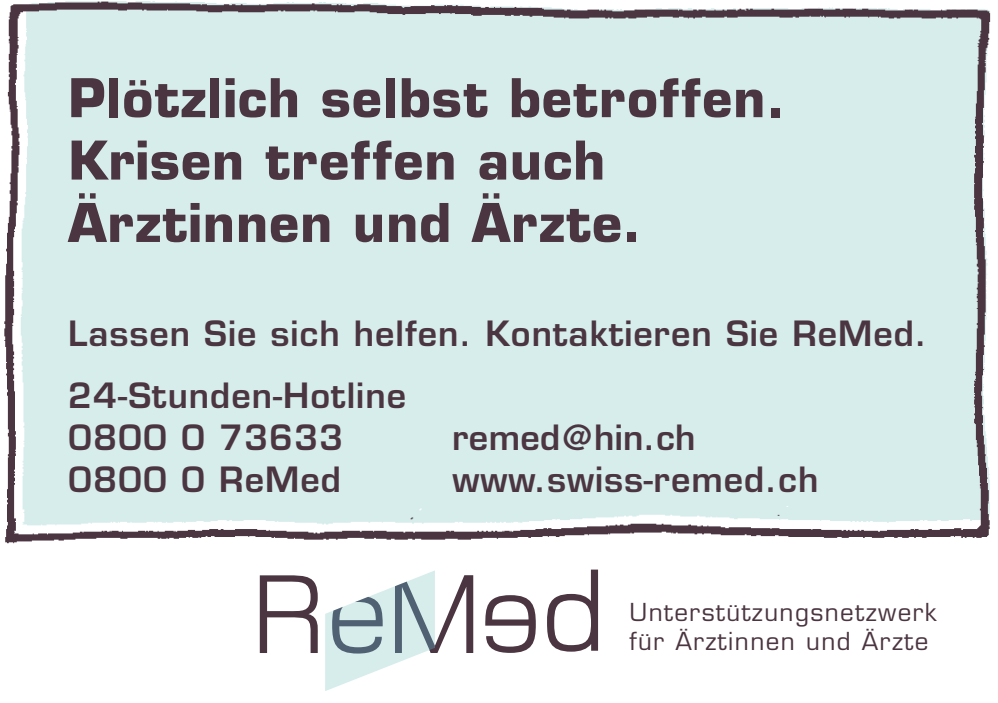
<style>
.page{position:relative;width:998px;height:703px;background:#fff}
.page>*{position:absolute;margin:0;border:0;box-sizing:border-box;transform-origin:0 0}
.t1{font:700 52px/62.4px "Eurostile";letter-spacing:.02em;color:#4b3540}
.t2{font:600 34px/62.4px "Eurostile";letter-spacing:.03em;color:#4b3540}
.t3{font:600 34px "Eurostile";letter-spacing:.01em;color:#4b3540}
.t4{font:24px/28.8px "Eurostile";letter-spacing:.06em;color:#4b3540}
</style>
<div class="page">
<img style="left:4px;top:1px;width:987px;height:543px">
<svg style="left:485px;top:595px;width:51px;height:58px"></svg>
<svg style="left:547px;top:570px;width:51px;height:82px"></svg>
<svg style="left:260px;top:575px;width:58px;height:78px"></svg>
<svg style="left:325px;top:570px;width:148px;height:121px"></svg>
<h1 class="t1" style="left:68px;top:67px;width:718px">Plötzlich selbst betroffen.<br>Krisen treffen auch<br>Ärztinnen und Ärzte.</h1>
<p class="t2" style="left:68px;top:302px;width:860px">Lassen Sie sich helfen. Kontaktieren Sie ReMed.<br>24-Stunden-Hotline</p>
<p class="t2" style="left:68px;top:406px;width:276px">0800 0 73633</p>
<p class="t3" style="left:452px;top:416px;width:245px">remed@hin.ch</p>
<p class="t2" style="left:68px;top:448px;width:274px">0800 0 ReMed</p>
<p class="t2" style="left:452px;top:448px;width:367px">www.swiss-remed.ch</p>
<p class="t4" style="left:629px;top:598px;width:309px">Unterstützungsnetzwerk für Ärztinnen und Ärzte</p>
</div>
